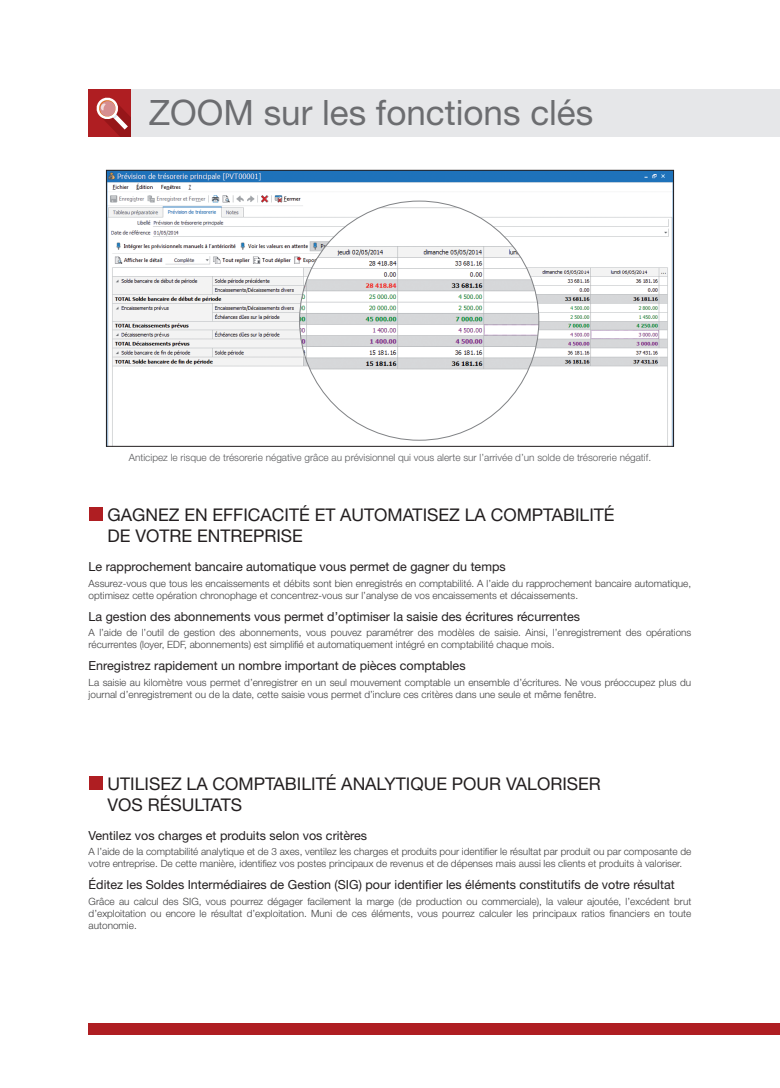
<style>
.page{position:relative;width:780px;height:1088px;background:#fff}
.page>*{position:absolute;margin:0;border:0;box-sizing:border-box;transform-origin:0 0}
.t1{font:35px "Helvetica Neue LT Std";color:#6c6d70}
.t2{font:17.5px "Helvetica Neue LT Std";color:#231f20}
.t3{font:12.5px "Helvetica Neue LT Std";color:#231f20}
.t4{font:300 10px/12px "Helvetica Neue LT Std";color:#3e3e3f}
.t5{font:300 10px "Helvetica Neue LT Std";color:#57585a}
</style>
<div class="page">
<div style="left:89px;top:89px;width:42px;height:47px;background:#af1e22"></div>
<svg style="left:96px;top:97px;width:35px;height:39px"></svg>
<div style="left:89px;top:1023px;width:691px;height:12px;background:#af1e22"></div>
<div style="left:131px;top:89px;width:649px;height:47px;background:#e6e7e9"></div>
<div style="left:89px;top:507px;width:14px;height:14px;background:#af1e22"></div>
<div style="left:89px;top:776px;width:14px;height:14px;background:#af1e22"></div>
<img style="left:108px;top:172px;width:563px;height:272px">
<div style="left:106px;top:170px;width:567px;height:276px;border:1px solid #231f20"></div>
<img style="left:299px;top:201px;width:240px;height:239px;border-radius:120px">
<h1 class="t1" style="left:149px;top:92px;width:446px">ZOOM sur les fonctions clés</h1>
<p class="t5" style="left:129px;top:451px;width:524px">Anticipez le risque de trésorerie négative grâce au prévisionnel qui vous alerte sur l’arrivée d’un solde de trésorerie négatif.</p>
<h2 class="t2" style="left:107px;top:504px;width:26px">Gagnez</h2>
<h2 class="t2" style="left:184px;top:504px;width:39px">en efficacit</h2>
<h2 class="t2" style="left:299px;top:504px;width:54px">é et automatisez</h2>
<h2 class="t2" style="left:465px;top:504px;width:38px">la comptabilit</h2>
<h2 class="t2" style="left:604px;top:504px;width:12px">é</h2>
<h2 class="t2" style="left:107px;top:525px;width:41px">de votre</h2>
<h2 class="t2" style="left:197px;top:525px;width:12px">entreprise</h2>
<p class="t3" style="left:89px;top:559px;width:418px">Le rapprochement bancaire automatique vous permet de gagner du temps</p>
<p class="t4" style="left:89px;top:577px;width:604px">Assurez-vous que tous les encaissements et débits sont bien enregistrés en comptabilité. A l’aide du rapprochement bancaire automatique, optimisez cette opération chronophage et concentrez-vous sur l’analyse de vos encaissements et décaissements.</p>
<p class="t3" style="left:89px;top:609px;width:493px">La gestion des abonnements vous permet d’optimiser la saisie des écritures récurrentes</p>
<p class="t4" style="left:89px;top:626px;width:604px">A l’aide de l’outil de gestion des abonnements, vous pouvez paramétrer des modèles de saisie. Ainsi, l’enregistrement des opérations récurrentes (loyer, EDF, abonnements) est simplifié et automatiquement intégré en comptabilité chaque mois.</p>
<p class="t3" style="left:89px;top:658px;width:378px">Enregistrez rapidement un nombre important de pièces comptables</p>
<p class="t4" style="left:89px;top:676px;width:604px">La saisie au kilomètre vous permet d’enregistrer en un seul mouvement comptable un ensemble d’écritures. Ne vous préoccupez plus du journal d’enregistrement ou de la date, cette saisie vous permet d’inclure ces critères dans une seule et même fenêtre.</p>
<h2 class="t2" style="left:107px;top:773px;width:23px">Utilisez</h2>
<h2 class="t2" style="left:187px;top:773px;width:38px">la comptabilit</h2>
<h2 class="t2" style="left:326px;top:773px;width:28px">é anal</h2>
<h2 class="t2" style="left:384px;top:773px;width:23px">ytique</h2>
<h2 class="t2" style="left:452px;top:773px;width:13px">pour</h2>
<h2 class="t2" style="left:506px;top:773px;width:12px">valoriser</h2>
<h2 class="t2" style="left:107px;top:794px;width:13px">vos</h2>
<h2 class="t2" style="left:148px;top:794px;width:34px">résultats</h2>
<p class="t3" style="left:89px;top:828px;width:280px">Ventilez vos charges et produits selon vos critères</p>
<p class="t4" style="left:89px;top:845px;width:604px">A l’aide de la comptabilité analytique et de 3 axes, ventilez les charges et produits pour identifier le résultat par produit ou par composante de votre entreprise. De cette manière, identifiez vos postes principaux de revenus et de dépenses mais aussi les clients et produits à valoriser.</p>
<p class="t3" style="left:89px;top:877px;width:587px">éditez les Soldes Intermédiaires de Gestion (SIG) pour identifier les éléments constitutifs de votre résultat</p>
<p class="t4" style="left:89px;top:895px;width:604px;text-align:justify">Grâce au calcul des SIG, vous pourrez dégager facilement la marge (de production ou commerciale), la valeur ajoutée, l’excédent brut d’exploitation ou encore le résultat d’exploitation. Muni de ces éléments, vous pourrez calculer les principaux ratios financiers en toute autonomie.</p>
</div>
